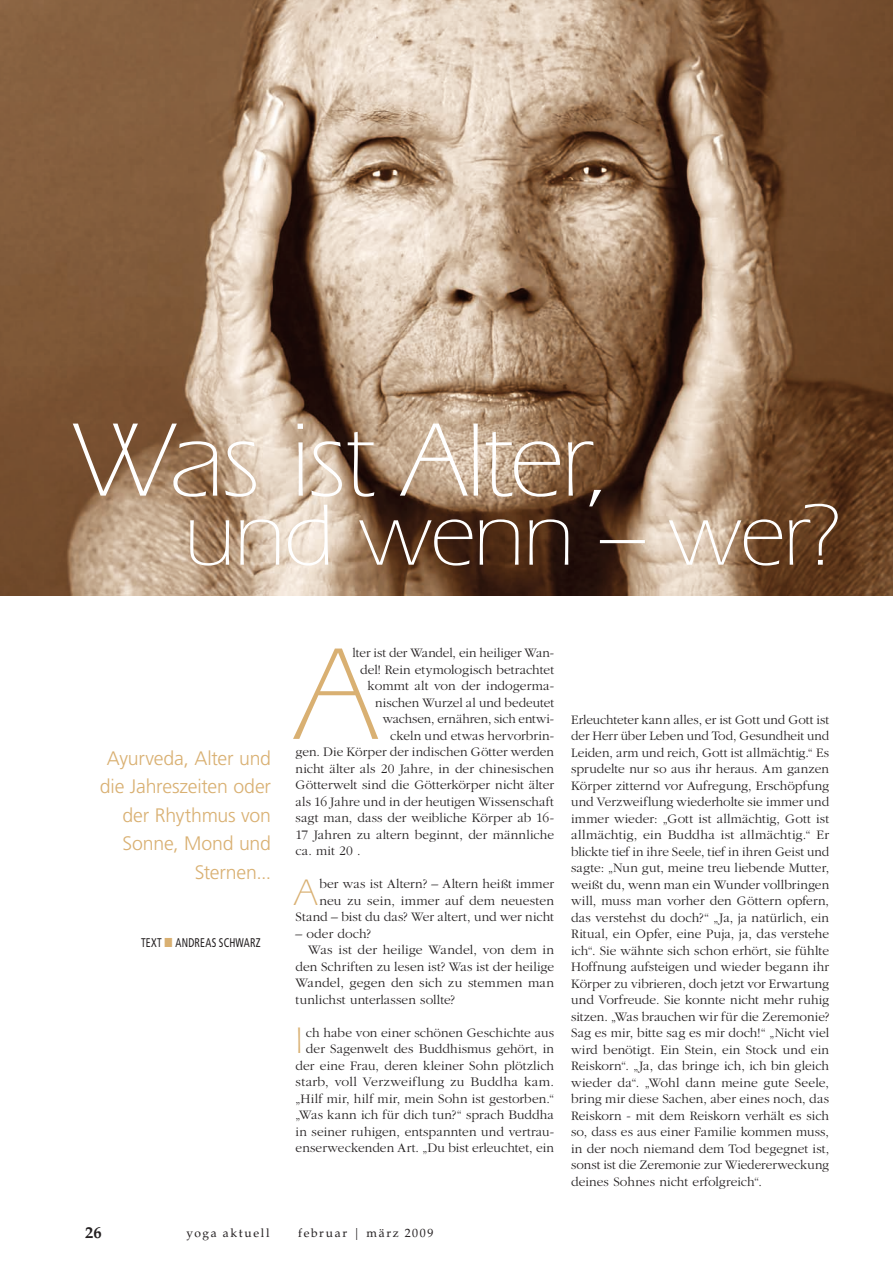
<style>
.page{position:relative;width:893px;height:1263px;background:#fff}
.page>*{position:absolute;margin:0;border:0;box-sizing:border-box;transform-origin:0 0}
.Grundtext_-_ohne_Ein{font:300 108px "Itc Eras";color:#fff}
.Grundtext_-_ohne_Ein-2{font:300 90px "Itc Eras";color:#fff}
.Grundtext_ohne_Einzu{font:300 38.25px "Itc Eras";color:#d9b072}
.Grundtext_Format{font:300 19.5px/28.5px "Frutiger";letter-spacing:-.01em;color:#d9b072;text-align:right}
.t1{font:700 16.5px "Palatino";color:#231f20}
.Grundtext_ohne_Einzu-2{font:300 13.5px/16.5px "Garamond";letter-spacing:.005em;color:#231f20;text-align:right}
.Grundtext_Format-2{font:300 13.5px/16.5px "Garamond";color:#231f20;text-align:justify}
.t2{font:condensed 12.6px "Frutiger";letter-spacing:.02em;color:#231f20;scale:.83 1}
.t3{font:12px "Palatino";letter-spacing:.135em;color:#231f20}
.s1{color:#d9b072}
</style>
<div class="page">
<img style="left:0;top:0;width:893px;height:595px">
<svg style="left:293px;top:648px;width:85px;height:91px"></svg>
<p class="Grundtext_-_ohne_Ein" style="left:74px;top:401px;width:545px">Was ist Alter,</p>
<p class="Grundtext_-_ohne_Ein-2" style="left:184px;top:486px;width:664px">und wenn – wer?</p>
<p class="Grundtext_Format" style="left:100px;top:744px;width:173px">Ayurveda, Alter und die Jahreszeiten oder der Rhythmus von<br>Sonne, Mond und<br>Sternen...</p>
<p class="t2" style="left:141px;top:935px;width:146px">TEXT <span class="s1">■</span> ANDREAS SCHWARZ</p>
<p class="Grundtext_Format-2" style="left:353px;top:645px;width:203px">lter ist der Wandel, ein heiliger Wan-</p>
<p class="Grundtext_Format-2" style="left:360px;top:661px;width:195px">del! Rein etymologisch betrachtet</p>
<p class="Grundtext_Format-2" style="left:368px;top:678px;width:188px">kommt alt von der indogerma-</p>
<p class="Grundtext_Format-2" style="left:375px;top:694px;width:180px">nischen Wurzel al und bedeutet</p>
<p class="Grundtext_Format-2" style="left:383px;top:711px;width:173px">wachsen, ernähren, sich entwi-</p>
<p class="Grundtext_Format-2" style="left:390px;top:727px;width:165px">ckeln und etwas hervorbrin-</p>
<p class="Grundtext_Format-2" style="left:296px;top:744px;width:260px">gen. Die Körper der indischen Götter werden</p>
<p class="Grundtext_Format-2" style="left:296px;top:760px;width:260px">nicht älter als 20 Jahre, in der chinesischen</p>
<p class="Grundtext_Format-2" style="left:296px;top:777px;width:260px">Götterwelt sind die Götterkörper nicht älter</p>
<p class="Grundtext_Format-2" style="left:296px;top:793px;width:260px">als 16 Jahre und in der heutigen Wissenschaft</p>
<p class="Grundtext_Format-2" style="left:296px;top:810px;width:260px">sagt man, dass der weibliche Körper ab 16-</p>
<p class="Grundtext_Format-2" style="left:296px;top:826px;width:260px">17 Jahren zu altern beginnt, der männliche</p>
<p class="Grundtext_Format-2" style="left:296px;top:843px;width:67px">ca. mit 20 .</p>
<p class="Grundtext_ohne_Einzu" style="left:296px;top:871px;width:22px">A</p>
<p class="Grundtext_ohne_Einzu-2" style="left:296px;top:876px;width:260px">ber was ist Altern? – Altern heißt immer neu zu sein, immer auf dem neuesten<br>Stand – bist du das? Wer altert, und wer nicht</p>
<p class="Grundtext_ohne_Einzu-2" style="left:296px;top:925px;width:77px">– oder doch?</p>
<p class="Grundtext_Format-2" style="left:296px;top:942px;width:260px;text-indent:13px">Was ist der heilige Wandel, von dem in den Schriften zu lesen ist? Was ist der heilige Wandel, gegen den sich zu stemmen man tunlichst unterlassen sollte?</p>
<p class="Grundtext_ohne_Einzu" style="left:296px;top:1020px;width:11px">I</p>
<p class="Grundtext_ohne_Einzu-2" style="left:296px;top:1024px;width:260px">ch habe von einer schönen Geschichte aus der Sagenwelt des Buddhismus gehört, in der eine Frau, deren kleiner Sohn plötzlich starb, voll Verzweiflung zu Buddha kam. „Hilf mir, hilf mir, mein Sohn ist gestorben.“ „Was kann ich für dich tun?“ sprach Buddha in seiner ruhigen, entspannten und vertrau&shy;enserweckenden Art. „Du bist erleuchtet, ein</p>
<p class="t1" style="left:85px;top:1223px;width:18px">26</p>
<p class="t3" style="left:186px;top:1226px;width:85px">yoga aktuell</p>
<p class="t3" style="left:298px;top:1226px;width:137px">februar | märz 2009</p>
<p class="Grundtext_ohne_Einzu-2" style="left:571px;top:711px;width:260px;text-align:justify">Erleuchteter kann alles, er ist Gott und Gott ist der Herr über Leben und Tod, Gesundheit und Leiden, arm und reich, Gott ist allmächtig.“ Es sprudelte nur so aus ihr heraus. Am ganzen Körper zitternd vor Aufregung, Erschöpfung und Verzweiflung wiederholte sie immer und immer wieder: „Gott ist allmächtig, Gott ist allmächtig, ein Buddha ist allmächtig.“ Er blickte tief in ihre Seele, tief in ihren Geist und sagte: „Nun gut, meine treu liebende Mutter, weißt du, wenn man ein Wunder vollbringen will, muss man vorher den Göttern opfern, das verstehst du doch?“ „Ja, ja natürlich, ein Ritual, ein Opfer, eine Puja, ja, das verstehe ich“. Sie wähnte sich schon erhört, sie fühlte Hoffnung aufsteigen und wieder begann ihr Körper zu vibrieren, doch jetzt vor Erwartung und Vorfreude. Sie konnte nicht mehr ruhig sitzen. „Was brauchen wir für die Zeremonie?<br>Sag es mir, bitte sag es mir doch!“ „Nicht viel wird benötigt. Ein Stein, ein Stock und ein Reiskorn“. „Ja, das bringe ich, ich bin gleich wieder da“. „Wohl dann meine gute Seele, bring mir diese Sachen, aber eines noch, das Reiskorn - mit dem Reiskorn verhält es sich so, dass es aus einer Familie kommen muss, in der noch niemand dem Tod begegnet ist, sonst ist die Zeremonie zur Wiedererweckung deines Sohnes nicht erfolgreich“.</p>
</div>
